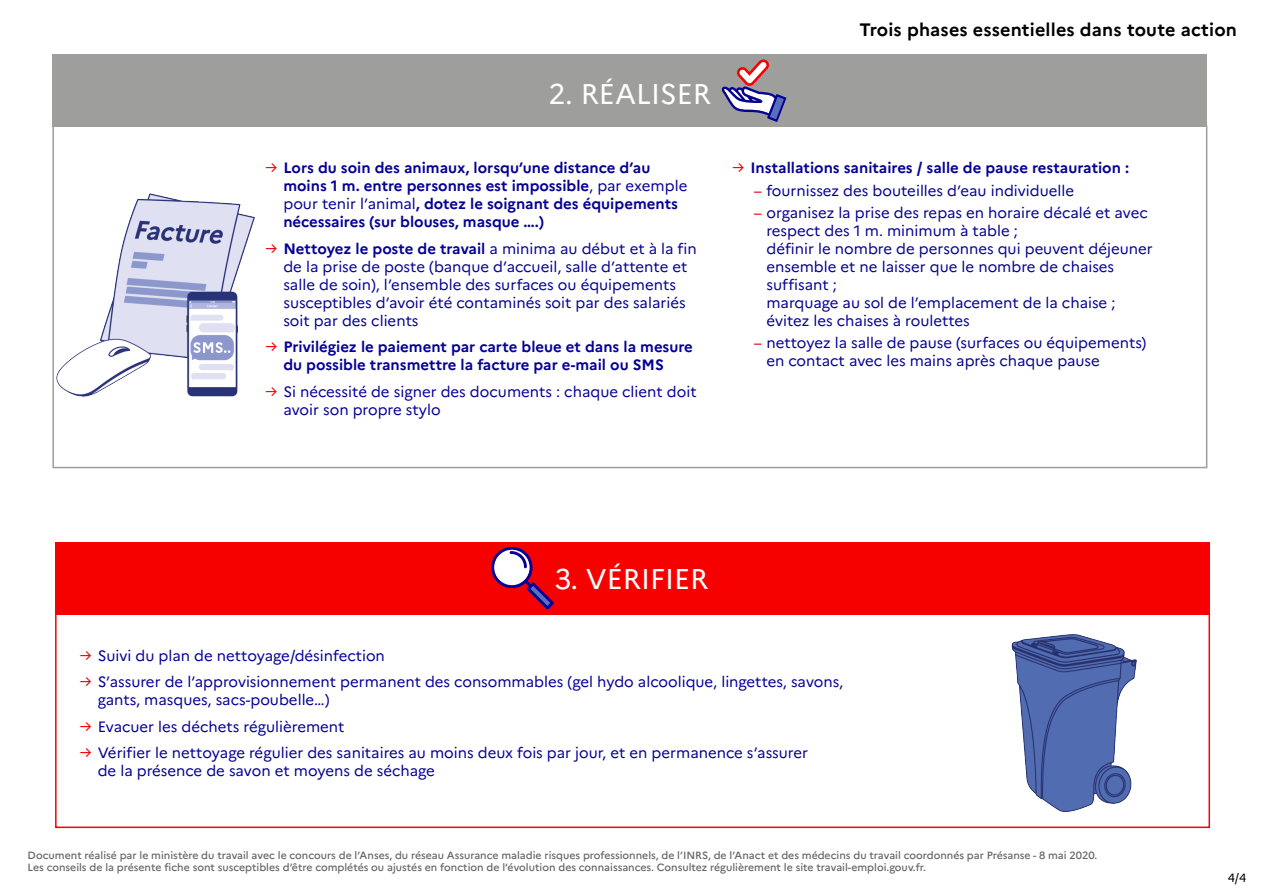
<style>
.page{position:relative;width:1263px;height:893px;background:#fff}
.page>*{position:absolute;margin:0;border:0;box-sizing:border-box;transform-origin:0 0}
.t1{font:28.5px "Marianne";color:#fff}
.t2{font:700 18px "Marianne";letter-spacing:.01em;color:#000}
.t3{font:15px/18px "Marianne";color:#050096}
.t4{font:700 15px/18px "Marianne";color:#050096}
.t5{font:12px "Marianne";color:#000}
.t6{font:500 10.5px/12.6px "Marianne";color:#656563}
.s1{font-weight:400;color:#f70000}
.s2{font-weight:400}
.s3{color:#f70000}
.s4{font-weight:700}
</style>
<div class="page">
<div style="left:52px;top:54px;width:1155px;height:72px;background:#9e9e9c"></div>
<div style="left:52px;top:125px;width:1155px;height:343px;border:2px solid #9e9e9c"></div>
<div style="left:55px;top:542px;width:1155px;height:72px;background:#f70000"></div>
<div style="left:55px;top:613px;width:1155px;height:215px;border:2px solid #f70000"></div>
<svg style="left:491px;top:547px;width:63px;height:63px"></svg>
<svg style="left:721px;top:59px;width:65px;height:63px"></svg>
<img style="left:52px;top:153px;width:203px;height:266px">
<img style="left:1011px;top:634px;width:126px;height:178px">
<h1 class="t1" style="left:548px;top:76px;width:164px">2. RÉALISER</h1>
<p class="t2" style="left:859px;top:18px;width:379px">Trois phases essentielles dans toute action</p>
<p class="t4" style="left:283px;top:159px;width:405px;text-indent:-18px"><span class="s1">→</span> Lors du soin des animaux, lorsqu’une distance d’au moins 1 m. entre personnes est impossible<span class="s2">, par exemple pour tenir l’animal</span>, dotez le soignant des équipements nécessaires (sur blouses, masque ….)</p>
<p class="t3" style="left:283px;top:239px;width:415px;text-indent:-18px"><span class="s3">→</span> <span class="s4">Nettoyez le poste de travail</span> a minima au début et à la fin de la prise de poste (banque d’accueil, salle d’attente et salle de soin), l’ensemble des surfaces ou équipements susceptibles d’avoir été contaminés soit par des salariés soit par des clients</p>
<p class="t4" style="left:283px;top:338px;width:411px;text-indent:-18px"><span class="s1">→</span> Privilégiez le paiement par carte bleue et dans la mesure du possible transmettre la facture par e-mail ou SMS</p>
<p class="t3" style="left:283px;top:382px;width:415px;text-indent:-18px"><span class="s3">→</span> Si nécessité de signer des documents : chaque client doit avoir son propre stylo</p>
<p class="t4" style="left:732px;top:159px;width:398px"><span class="s1">→</span> Installations sanitaires / salle de pause restauration :</p>
<p class="t3" style="left:754px;top:181px;width:322px"><span class="s3">–</span> fournissez des bouteilles d’eau individuelle</p>
<p class="t3" style="left:766px;top:203px;width:388px;text-indent:-13px"><span class="s3">–</span> organisez la prise des repas en horaire décalé et avec respect des 1 m. minimum à table ;<br>définir le nombre de personnes qui peuvent déjeuner ensemble et ne laisser que le nombre de chaises suffisant ;<br>marquage au sol de l’emplacement de la chaise ; évitez les chaises à roulettes</p>
<p class="t3" style="left:766px;top:334px;width:381px;text-indent:-13px"><span class="s3">–</span> nettoyez la salle de pause (surfaces ou équipements) en contact avec les mains après chaque pause</p>
<h1 class="t1" style="left:555px;top:561px;width:155px">3. VÉRIFIER</h1>
<p class="t3" style="left:80px;top:646px;width:307px"><span class="s3">→</span> Suivi du plan de nettoyage/désinfection</p>
<p class="t3" style="left:98px;top:673px;width:747px;text-indent:-18px"><span class="s3">→</span> S’assurer de l’approvisionnement permanent des consommables (gel hydo alcoolique, lingettes, savons, gants, masques, sacs-poubelle…)</p>
<p class="t3" style="left:80px;top:717px;width:266px"><span class="s3">→</span> Evacuer les déchets régulièrement</p>
<p class="t3" style="left:98px;top:744px;width:712px;text-indent:-18px"><span class="s3">→</span> Vérifier le nettoyage régulier des sanitaires au moins deux fois par jour, et en permanence s’assurer de la présence de savon et moyens de séchage</p>
<p class="t6" style="left:28px;top:848px;width:1071px">Document réalisé par le ministère du travail avec le concours de l’Anses, du réseau Assurance maladie risques professionnels, de l’INRS, de l’Anact et des médecins du travail coordonnés par Présanse - 8 mai 2020.<br>Les conseils de la présente fiche sont susceptibles d’être complétés ou ajustés en fonction de l’évolution des connaissances. Consultez régulièrement le site travail-emploi.gouv.fr.</p>
<p class="t5" style="left:1228px;top:870px;width:20px">4/4</p>
</div>
